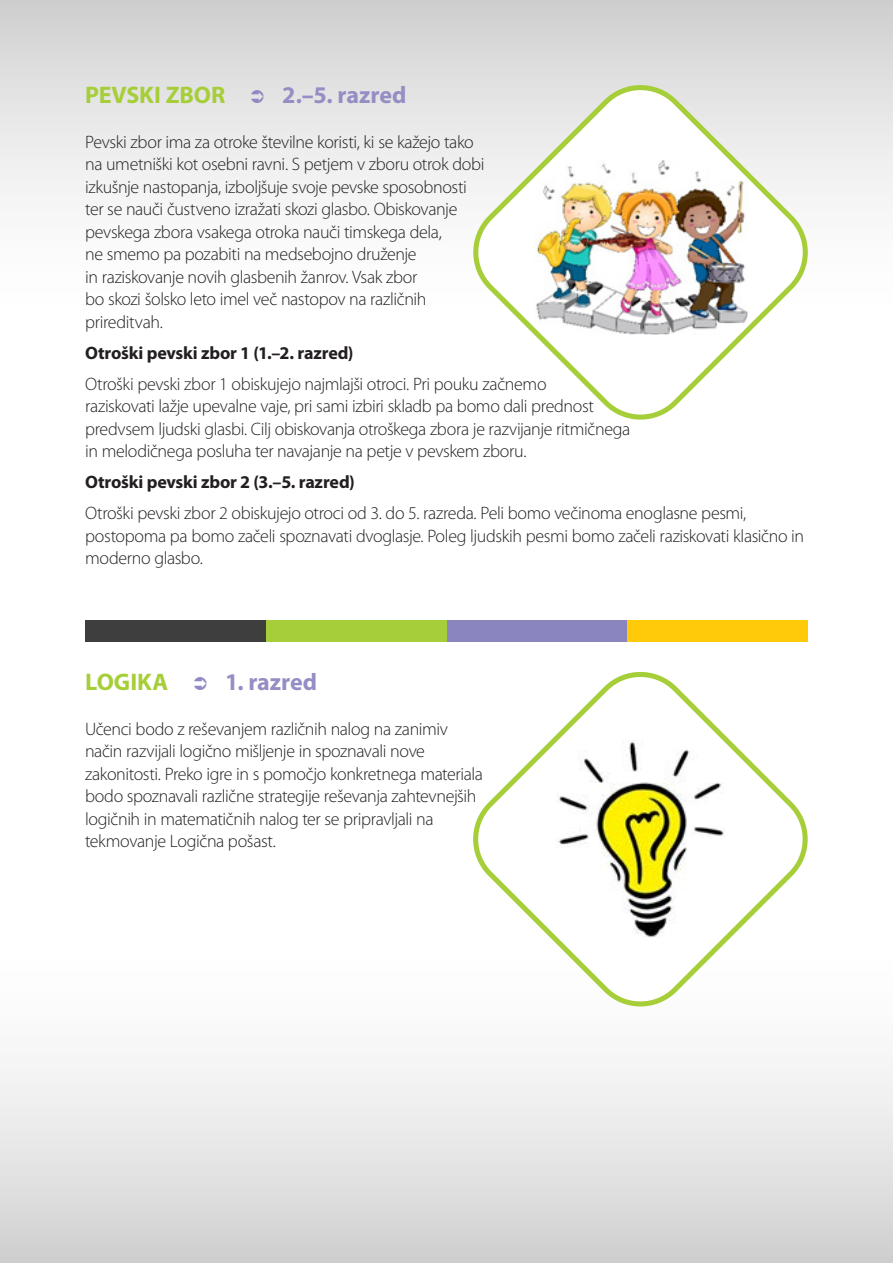
<style>
.page{position:relative;width:893px;height:1263px;background:#fff}
.page>*{position:absolute;margin:0;border:0;box-sizing:border-box;transform-origin:0 0}
.t1{font:700 24px "Myriad Pro";letter-spacing:-.005em;color:#948ec4}
.t2{font:700 24px "Myriad Pro";color:#a6ce39}
.t3{font:300 18px/22.5px "Myriad Pro";letter-spacing:-.025em;color:#231f20}
.t4{font:700 18px "Myriad Pro";letter-spacing:-.01em;color:#231f20}
.s1{font-weight:900}
</style>
<div class="page">
<div style="left:0;top:0;width:893px;height:334px;background:linear-gradient(to bottom,#d4d4d4,#fff)"></div>
<div style="left:85px;top:621px;width:181px;height:21px;background:#3e3e3f"></div>
<div style="left:446px;top:621px;width:181px;height:21px;background:#8b85bf"></div>
<div style="left:266px;top:621px;width:180px;height:21px;background:#a6ce39"></div>
<div style="left:627px;top:621px;width:181px;height:21px;background:#feca0a"></div>
<div style="left:0;top:929px;width:893px;height:334px;background:linear-gradient(to bottom,#fff,#d4d4d4)"></div>
<svg style="left:471px;top:76px;width:346px;height:344px"></svg>
<svg style="left:471px;top:672px;width:346px;height:344px"></svg>
<svg style="left:251px;top:90px;width:13px;height:13px"></svg>
<p class="t2" style="left:85px;top:79px;width:142px">PEVSKI ZBOR</p>
<p class="t1" style="left:282px;top:79px;width:126px">2.<span class="s1">–</span>5. razred</p>
<p class="t3" style="left:85px;top:130px;width:401px">Pevski zbor ima za otroke številne koristi, ki se kažejo tako na umetniški kot osebni ravni. S petjem v zboru otrok dobi izkušnje nastopanja, izboljšuje svoje pevske sposobnosti ter se nauči čustveno izražati skozi glasbo. Obiskovanje pevskega zbora vsakega otroka nauči timskega dela,<br>ne smemo pa pozabiti na medsebojno druženje<br>in raziskovanje novih glasbenih žanrov. Vsak zbor<br>bo skozi šolsko leto imel več nastopov na različnih prireditvah.</p>
<p class="t4" style="left:85px;top:341px;width:270px">Otroški pevski zbor 1 (1.–2. razred)</p>
<p class="t3" style="left:85px;top:372px;width:547px">Otroški pevski zbor 1 obiskujejo najmlajši otroci. Pri pouku začnemo<br>raziskovati lažje upevalne vaje, pri sami izbiri skladb pa bomo dali prednost predvsem ljudski glasbi. Cilj obiskovanja otroškega zbora je razvijanje ritmičnega in melodičnega posluha ter navajanje na petje v pevskem zboru.</p>
<p class="t4" style="left:85px;top:470px;width:271px">Otroški pevski zbor 2 (3.–5. razred)</p>
<p class="t3" style="left:85px;top:502px;width:720px">Otroški pevski zbor 2 obiskujejo otroci od 3. do 5. razreda. Peli bomo večinoma enoglasne pesmi, postopoma pa bomo začeli spoznavati dvoglasje. Poleg ljudskih pesmi bomo začeli raziskovati klasično in moderno glasbo.</p>
<p class="t2" style="left:85px;top:666px;width:85px">LOGIKA</p>
<p class="t1" style="left:225px;top:666px;width:93px">1. razred</p>
<p class="t3" style="left:85px;top:717px;width:399px">Učenci bodo z reševanjem različnih nalog na zanimiv način razvijali logično mišljenje in spoznavali nove zakonitosti. Preko igre in s pomočjo konkretnega materiala bodo spoznavali različne strategije reševanja zahtevnejših logičnih in matematičnih nalog ter se pripravljali na tekmovanje Logična pošast.</p>
</div>
